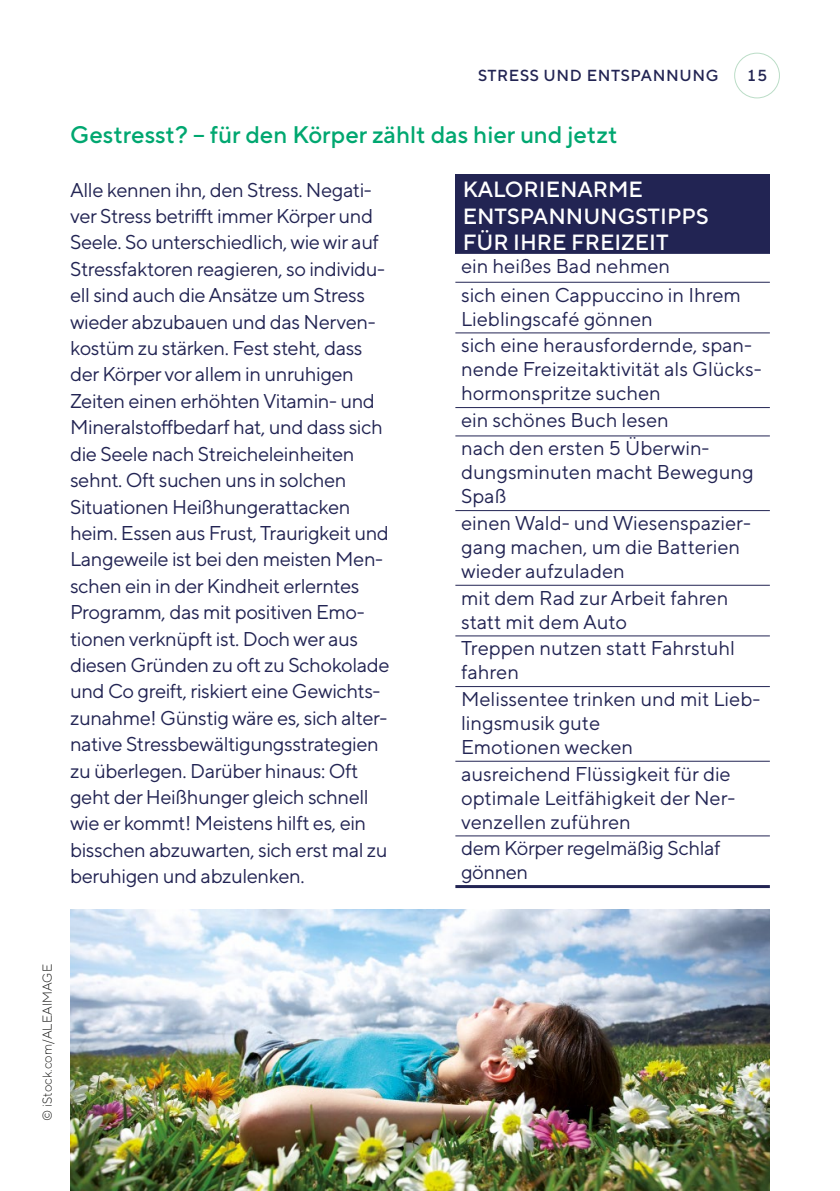
<style>
.page{position:relative;width:840px;height:1191px;background:#fff}
.page>*{position:absolute;margin:0;border:0;box-sizing:border-box;transform-origin:0 0}
.t1{font:500 24px "TT Norms Pro";color:#00a770}
.t2{font:500 22px/26.4px "TT Norms Pro";color:#fff}
.t3{font:20px/26.4px "TT Norms Pro";letter-spacing:-.02em;color:#222453}
.t4{font:20px/24px "TT Norms Pro";color:#222453}
.t5{font:500 16px "TT Norms Pro";letter-spacing:.04em;color:#222453}
.t6{font:300 13px "TT Norms Pro";color:#1d1d1b}
</style>
<div class="page">
<img style="left:70px;top:909px;width:699px;height:282px">
<div style="left:455px;top:174px;width:314px;height:80px;background:#222453"></div>
<svg style="left:455px;top:281px;width:314px;height:556px"></svg>
<hr style="left:455px;top:282px;width:314px;height:1px;background:#222453">
<hr style="left:455px;top:332px;width:314px;height:1px;background:#222453">
<hr style="left:455px;top:407px;width:314px;height:1px;background:#222453">
<hr style="left:455px;top:435px;width:314px;height:1px;background:#222453">
<hr style="left:455px;top:510px;width:314px;height:1px;background:#222453">
<hr style="left:455px;top:585px;width:314px;height:1px;background:#222453">
<hr style="left:455px;top:635px;width:314px;height:1px;background:#222453">
<hr style="left:455px;top:686px;width:314px;height:1px;background:#222453">
<hr style="left:455px;top:761px;width:314px;height:1px;background:#222453">
<hr style="left:455px;top:835px;width:314px;height:1px;background:#222453">
<hr style="left:455px;top:885px;width:314px;height:3px;background:#222453">
<div style="left:734px;top:53px;width:45px;height:45px;border:1px solid #bbddc7;border-radius:50%"></div>
<p class="t5" style="left:478px;top:65px;width:242px">STRESS UND ENTSPANNUNG</p>
<p class="t5" style="left:746px;top:65px;width:22px">15</p>
<p class="t1" style="left:70px;top:119px;width:548px">Gestresst? – für den Körper zählt das hier und jetzt</p>
<p class="t3" style="left:70px;top:176px;width:321px">Alle kennen ihn, den Stress. Negati&shy;ver Stress betrifft immer Körper und Seele. So unterschiedlich, wie wir auf Stressfaktoren reagieren, so individu&shy;ell sind auch die Ansätze um Stress wieder abzubauen und das Nerven&shy;kostüm zu stärken. Fest steht, dass der Körper vor allem in unruhigen Zeiten einen erhöhten Vitamin- und Mineralstoffbedarf hat, und dass sich die Seele nach Streicheleinheiten sehnt. Oft suchen uns in solchen Situationen Heißhungerattacken heim. Essen aus Frust, Traurigkeit und Langeweile ist bei den meisten Men&shy;schen ein in der Kindheit erlerntes Programm, das mit positiven Emo&shy;tionen verknüpft ist. Doch wer aus diesen Gründen zu oft zu Schokolade und Co greift, riskiert eine Gewichts&shy;zunahme! Günstig wäre es, sich alter&shy;native Stressbewältigungsstrategien zu überlegen. Darüber hinaus: Oft geht der Heißhunger gleich schnell wie er kommt! Meistens hilft es, ein bisschen abzuwarten, sich erst mal zu beruhigen und abzulenken.</p>
<p class="t2" style="left:462px;top:175px;width:247px">KALORIENARME<br>ENTSPANNUNGSTIPPS<br>FÜR IHRE FREIZEIT</p>
<p class="t4" style="left:461px;top:251px;width:281px;line-height:28.4px">ein heißes Bad nehmen<br>sich einen Cappuccino in Ihrem</p>
<p class="t4" style="left:461px;top:304px;width:292px;line-height:26.6px">Lieblingscafé gönnen<br>sich eine herausfordernde, span-</p>
<p class="t4" style="left:461px;top:356px;width:302px">nende Freizeitaktivität als Glücks&shy;hormonspritze suchen</p>
<p class="t4" style="left:461px;top:405px;width:250px;line-height:28.4px">ein schönes Buch lesen nach den ersten 5 Überwin-</p>
<p class="t4" style="left:461px;top:459px;width:294px">dungsminuten macht Bewegung<br>Spaß</p>
<p class="t4" style="left:461px;top:510px;width:291px">einen Wald- und Wiesenspazier&shy;gang machen, um die Batterien wieder aufzuladen</p>
<p class="t4" style="left:461px;top:585px;width:268px">mit dem Rad zur Arbeit fahren statt mit dem Auto</p>
<p class="t4" style="left:461px;top:635px;width:275px">Treppen nutzen statt Fahrstuhl fahren</p>
<p class="t4" style="left:461px;top:686px;width:300px">Melissentee trinken und mit Lieb&shy;lingsmusik gute<br>Emotionen wecken</p>
<p class="t4" style="left:461px;top:761px;width:276px">ausreichend Flüssigkeit für die optimale Leitfähigkeit der Ner&shy;venzellen zuführen</p>
<p class="t3" style="left:461px;top:835px;width:261px;line-height:24px">dem Körper regelmäßig Schlaf gönnen</p>
<p class="t6" style="left:39px;top:1121px;width:159px;rotate:-90deg">© iStock.com/ALEAIMAGE</p>
</div>
